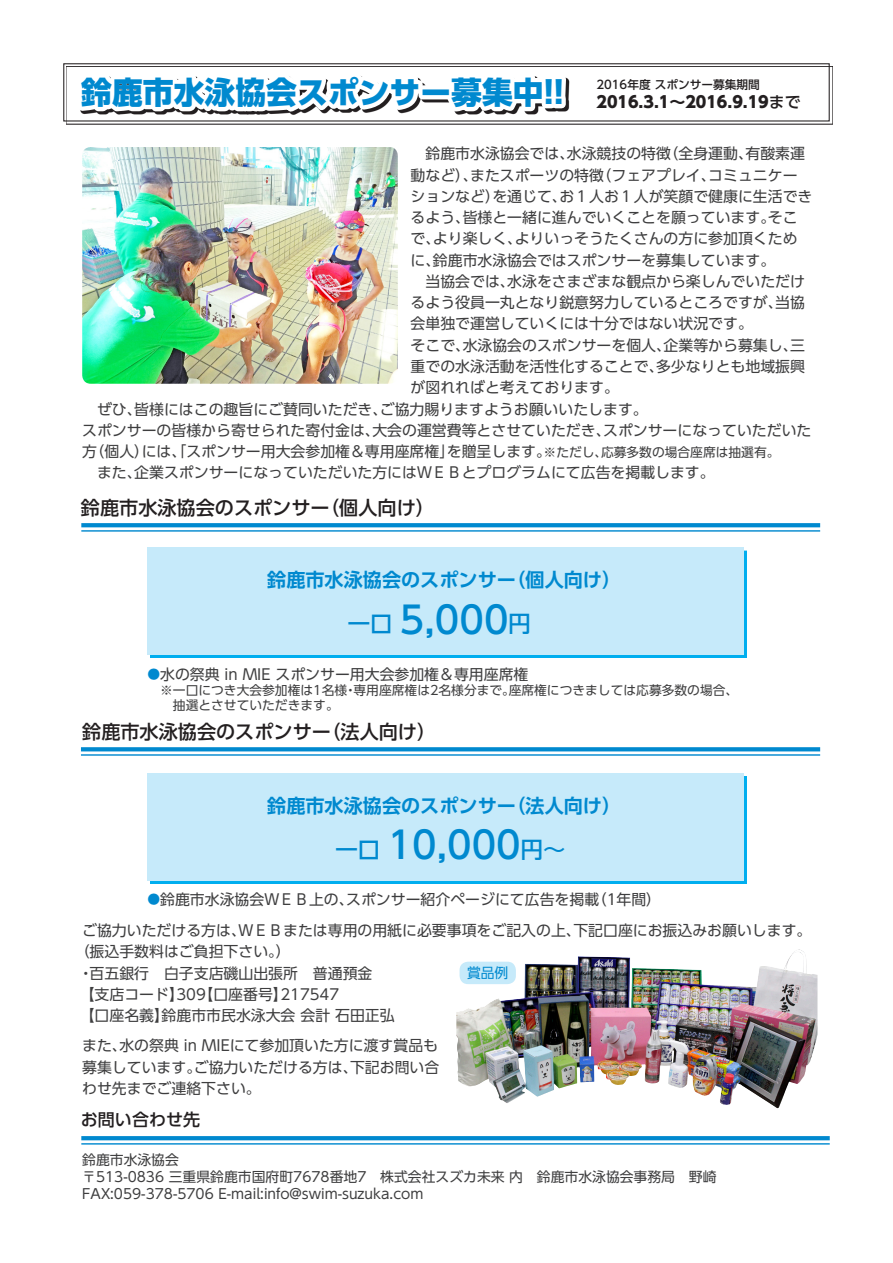
<style>
.page{position:relative;width:893px;height:1263px;background:#fff}
.page>*{position:absolute;margin:0;border:0;box-sizing:border-box;transform-origin:0 0}
.t1{font:500 37.2px "UD Shin Go Pro";color:#0089cf}
.t2{font:800 30.9px "UD Shin Go Pro";color:#0089cf}
.t3{font:500 22.35px "UD Shin Go Pro";color:#0089cf}
.t4{font:500 19.2px "UD Shin Go Pro";color:#231f20}
.t5{font:700 19.2px "UD Shin Go Pro De";color:#0089cf}
.t6{font:500 16.95px "UD Shin Go Pro";color:#231f20}
.t7{font:800 15.9px "UD Shin Go Pro";color:#231f20}
.t8{font:14.85px/21.3px "UD Shin Go Pro";color:#3e3e3f}
.t9{font:13.8px/17px "UD Shin Go Pro";color:#3e3e3f}
.t10{font:13.8px "UD Shin Go Pro";color:#0089cf}
.t11{font:12.75px/14.9px "UD Shin Go Pro";color:#3e3e3f}
.t12{font:12.75px "UD Shin Go Pro";color:#0089cf}
.t13{font:500 11.7px "UD Shin Go Pro";color:#231f20}
.s1{font-weight:500}
.s2{font-size:12.75px}
</style>
<div class="page">
<div style="left:150px;top:551px;width:597px;height:107px;background:#00aeef"></div>
<div style="left:147px;top:548px;width:597px;height:107px;background:#c6eafa"></div>
<div style="left:150px;top:776px;width:597px;height:108px;background:#00aeef"></div>
<div style="left:147px;top:773px;width:597px;height:108px;background:#c6eafa"></div>
<svg style="left:72px;top:66px;width:355px;height:59px"></svg>
<svg style="left:439px;top:76px;width:131px;height:39px"></svg>
<div style="left:63px;top:63px;width:767px;height:59px;border:1px solid #231f20"></div>
<svg style="left:81px;top:523px;width:739px;height:4px;fill:#0089cf"></svg>
<hr style="left:81px;top:530px;width:739px;height:2px;background:#0089cf">
<svg style="left:81px;top:747px;width:739px;height:4px;fill:#0089cf"></svg>
<hr style="left:81px;top:754px;width:739px;height:2px;background:#0089cf">
<svg style="left:81px;top:1136px;width:749px;height:4px;fill:#0089cf"></svg>
<hr style="left:81px;top:1143px;width:749px;height:1px;background:#0089cf">
<img style="left:82px;top:147px;width:316px;height:237px">
<img style="left:456px;top:951px;width:340px;height:152px">
<h2 class="t2" style="left:81px;top:67px;width:484px">鈴鹿市水泳協会スポンサー募集中 !!</h2>
<p class="t13" style="left:596px;top:76px;width:165px">2016年度スポンサー募集期間</p>
<p class="t7" style="left:596px;top:89px;width:206px">2016.3.1～2016.9.19<span class="s1">まで</span></p>
<p class="t8" style="left:411px;top:143px;width:165px">　鈴鹿市水泳協会では、</p>
<p class="t8" style="left:664px;top:143px;width:91px">（全身運動、</p>
<p class="t8" style="left:745px;top:143px;width:61px">有酸素運</p>
<p class="t8" style="left:567px;top:143px;width:106px">水泳競技の特徴</p>
<p class="t8" style="left:597px;top:164px;width:121px">（フェアプレイ、</p>
<p class="t8" style="left:411px;top:164px;width:68px">動など）、</p>
<p class="t8" style="left:470px;top:164px;width:135px">またスポーツの特徴</p>
<p class="t8" style="left:708px;top:164px;width:91px">コミュニケー</p>
<p class="t8" style="left:492px;top:185px;width:321px">を通じてお、１人お１人が笑顔で健康に生活でき</p>
<p class="t8" style="left:411px;top:185px;width:91px">ションなど）</p>
<p class="t8" style="left:463px;top:206px;width:314px">皆様と一緒に進んでいくことを願っています。</p>
<p class="t8" style="left:411px;top:206px;width:61px">るよう、</p>
<p class="t8" style="left:768px;top:206px;width:31px">そこ</p>
<p class="t8" style="left:515px;top:228px;width:284px">よりいっそうたくさんの方に参加頂くため</p>
<p class="t8" style="left:433px;top:228px;width:91px">より楽しく、</p>
<p class="t8" style="left:433px;top:228px;width:344px;text-indent:-22px">で、<br>鈴鹿市水泳協会ではスポンサーを募集しています。</p>
<p class="t8" style="left:411px;top:249px;width:31px">に、</p>
<p class="t8" style="left:507px;top:270px;width:299px">水泳をさまざまな観点から楽しんでいただけ</p>
<p class="t8" style="left:411px;top:270px;width:106px">　当協会では、</p>
<p class="t8" style="left:411px;top:291px;width:374px">るよう役員一丸となり鋭意努力しているところですが、</p>
<p class="t8" style="left:411px;top:313px;width:344px">会単独で運営していくには十分ではない状況です。</p>
<p class="t8" style="left:664px;top:334px;width:143px">企業等から募集し三、</p>
<p class="t8" style="left:775px;top:291px;width:31px">当協</p>
<p class="t8" style="left:463px;top:334px;width:210px">水泳協会のスポンサーを個人、</p>
<p class="t8" style="left:411px;top:334px;width:61px">そこで、</p>
<p class="t8" style="left:656px;top:355px;width:150px">多少なりとも地域振興</p>
<p class="t8" style="left:411px;top:355px;width:254px">重での水泳活動を活性化することで、</p>
<p class="t8" style="left:411px;top:377px;width:210px">が図れればと考えております。</p>
<p class="t8" style="left:380px;top:398px;width:269px">ご協力賜りますようお願いいたします。</p>
<p class="t8" style="left:82px;top:398px;width:61px">　ぜひ、</p>
<p class="t8" style="left:134px;top:398px;width:254px">皆様にはこの趣旨にご賛同いただき、</p>
<p class="t8" style="left:372px;top:419px;width:240px">大会の運営費等とさせていただき、</p>
<p class="t8" style="left:603px;top:419px;width:210px">スポンサーになっていただいた</p>
<p class="t8" style="left:82px;top:419px;width:299px">スポンサーの皆様から寄せられた寄付金は、</p>
<p class="t8" style="left:142px;top:440px;width:314px">には、「スポンサー用大会参加権＆専用座席権」</p>
<p class="t8" style="left:134px;top:440px;width:582px;text-indent:-52px">（方個人）<br>企業スポンサーになっていただいた方にはＷＥＢとプログラムにて広告を掲載します。</p>
<p class="t8" style="left:447px;top:440px;width:111px">を贈呈します。<span class="s2">※</span></p>
<p class="t11" style="left:556px;top:445px;width:53px">ただし、</p>
<p class="t11" style="left:601px;top:445px;width:180px">応募多数の場合座席は抽選有。</p>
<p class="t8" style="left:82px;top:461px;width:61px">　また、</p>
<p class="t4" style="left:320px;top:492px;width:116px">（個人向け(</p>
<p class="t4" style="left:81px;top:492px;width:250px">鈴鹿市水泳協会のスポンサー</p>
<p class="t5" style="left:267px;top:564px;width:250px">鈴鹿市水泳協会のスポンサー</p>
<p class="t5" style="left:506px;top:564px;width:116px">（個人向け(</p>
<h3 class="t3" style="left:348px;top:605px;width:46px">一口</h3>
<h1 class="t1" style="left:400px;top:589px;width:110px">5,000</h1>
<h3 class="t3" style="left:509px;top:605px;width:24px">円</h3>
<p class="t8" style="left:160px;top:663px;width:370px">水の祭典 in MIE スポンサー用大会参加権＆専用座席権</p>
<p class="t12" style="left:147px;top:664px;width:14px">●</p>
<p class="t11" style="left:147px;top:682px;width:201px">　※一口につき大会参加権は1名様　　抽選とさせていただきます。</p>
<p class="t11" style="left:354px;top:682px;width:163px">専用座席権は2名様分まで。</p>
<p class="t11" style="left:509px;top:682px;width:231px">座席権につきましては応募多数の場合、</p>
<p class="t11" style="left:344px;top:682px;width:14px">・</p>
<p class="t4" style="left:321px;top:716px;width:116px">（法人向け(</p>
<p class="t4" style="left:82px;top:716px;width:250px">鈴鹿市水泳協会のスポンサー</p>
<p class="t5" style="left:267px;top:790px;width:250px">鈴鹿市水泳協会のスポンサー</p>
<p class="t5" style="left:506px;top:790px;width:116px">（法人向け(</p>
<h3 class="t3" style="left:336px;top:831px;width:46px">一口</h3>
<h1 class="t1" style="left:388px;top:815px;width:135px">10,000</h1>
<h3 class="t3" style="left:521px;top:831px;width:46px">円~</h3>
<p class="t8" style="left:346px;top:888px;width:254px">スポンサー紹介ページにて広告を掲載</p>
<p class="t8" style="left:160px;top:888px;width:195px">鈴鹿市水泳協会ＷＥＢ上の、</p>
<p class="t8" style="left:592px;top:888px;width:71px">（1年間(</p>
<p class="t12" style="left:147px;top:889px;width:14px">●</p>
<p class="t8" style="left:82px;top:919px;width:165px">ご協力いただける方は、</p>
<p class="t8" style="left:75px;top:940px;width:217px">（振込手数料はご負担下さい (。</p>
<p class="t8" style="left:90px;top:962px;width:284px">百五銀行　白子支店磯山出張所　普通預金</p>
<p class="t8" style="left:238px;top:919px;width:344px">ＷＥＢまたは専用の用紙に必要事項をご記入の上、</p>
<p class="t8" style="left:573px;top:919px;width:240px">下記口座にお振込みお願いします。</p>
<p class="t10" style="left:467px;top:962px;width:43px">賞品例</p>
<p class="t8" style="left:78px;top:962px;width:16px">・</p>
<p class="t8" style="left:162px;top:983px;width:235px;text-indent:-82px">【支店コード】<br>鈴鹿市市民水泳大会会計石田正弘</p>
<p class="t8" style="left:198px;top:983px;width:91px">【口座番号【</p>
<p class="t8" style="left:176px;top:983px;width:31px">309</p>
<p class="t8" style="left:280px;top:983px;width:60px">217547</p>
<p class="t8" style="left:119px;top:1000px;width:320px;line-height:30.3px;text-indent:-40px">【口座名義】<br>水の祭典 in MIEにて参加頂いた方に渡す賞品も</p>
<p class="t8" style="left:82px;top:1035px;width:46px">また、</p>
<p class="t8" style="left:194px;top:1056px;width:165px">ご協力いただける方は、</p>
<p class="t8" style="left:82px;top:1056px;width:180px">募集しています。<br>わせ先までご連絡下さい。</p>
<p class="t8" style="left:350px;top:1056px;width:91px">下記お問い合</p>
<p class="t6" style="left:81px;top:1106px;width:121px">お問い合わせ先</p>
<p class="t9" style="left:82px;top:1150px;width:636px">鈴鹿市水泳協会<br>〒513-0836 三重県鈴鹿市国府町7678番地7　株式会社スズカ未来内　鈴鹿市水泳協会事務局　野崎<br>FAX:059-378-5706 E-mail:info@swim-suzuka.com</p>
</div>
